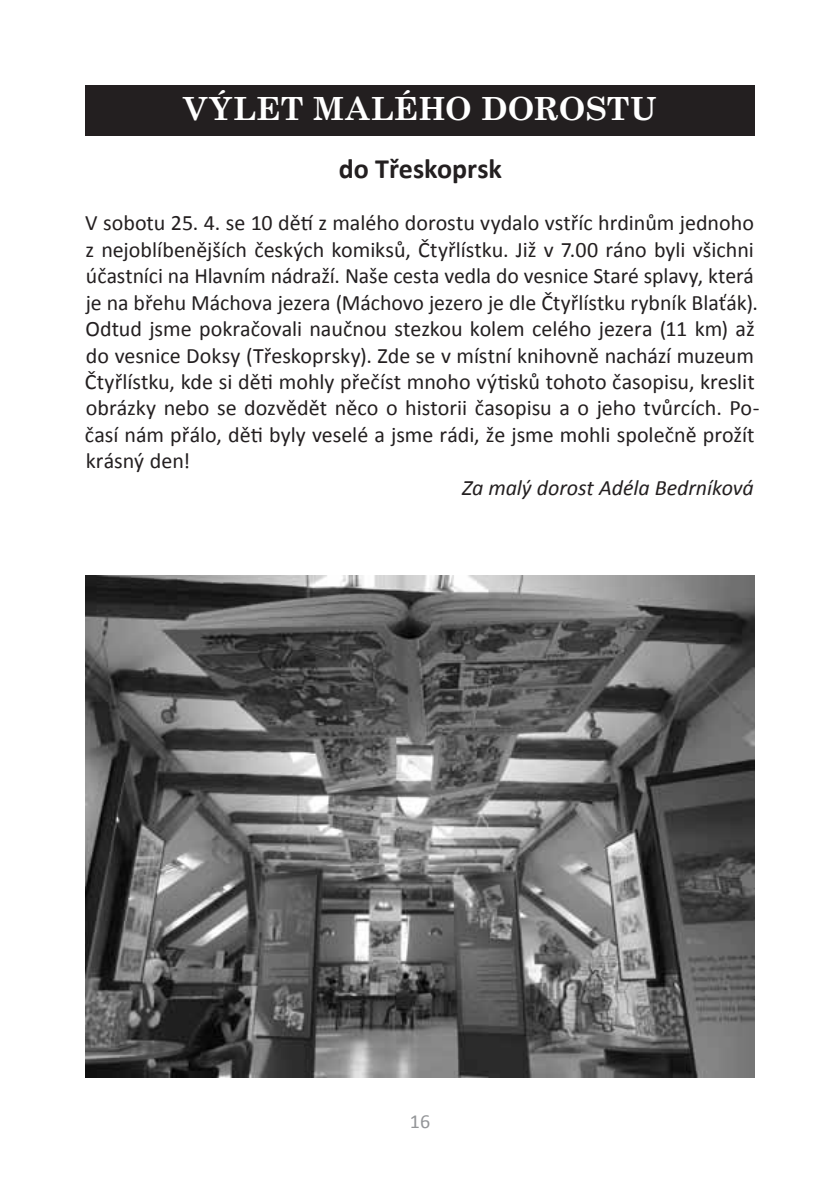
<style>
.page{position:relative;width:840px;height:1191px;background:#fff}
.page>*{position:absolute;margin:0;border:0;box-sizing:border-box;transform-origin:0 0}
.NADPIS_článku__v_čer{font:700 32px "Century Schoolbook";letter-spacing:.005em;color:#fff}
.Podnadpis_článku{font:700 28px "Calibri";color:#231f20}
.Odstavec_po_nadpisu{font:22px/26.4px "Calibri";color:#231f20}
.t1{font:italic 22px "Calibri";letter-spacing:-.005em;color:#231f20}
.t2{font:20px "Calibri";color:#939598}
</style>
<div class="page">
<div style="left:85px;top:85px;width:669px;height:51px;background:#231f20"></div>
<img style="left:85px;top:575px;width:669px;height:502px">
<p class="NADPIS_článku__v_čer" style="left:183px;top:84px;width:475px">VÝLET MALÉHO DOROSTU</p>
<p class="Podnadpis_článku" style="left:338px;top:150px;width:165px">do Třeskoprsk</p>
<p class="Odstavec_po_nadpisu" style="left:85px;top:210px;width:675px">V sobotu 25. 4. se 10 dětí z malého dorostu vydalo vstříc hrdinům jednoho z nejoblíbenějších českých komiksů, Čtyřlístku. Již v 7.00 ráno byli všichni účastníci na Hlavním nádraží. Naše cesta vedla do vesnice Staré splavy, která je na břehu Máchova jezera (Máchovo jezero je dle Čtyřlístku rybník Blaťák).<br>Odtud jsme pokračovali naučnou stezkou kolem celého jezera (11 km) až do vesnice Doksy (Třeskoprsky). Zde se v místní knihovně nachází muzeum Čtyřlístku, kde si děti mohly přečíst mnoho výtisků tohoto časopisu, kreslit obrázky nebo se dozvědět něco o historii časopisu a o jeho tvůrcích. Po&shy;časí nám přálo, děti byly veselé a jsme rádi, že jsme mohli společně prožít krásný den!</p>
<p class="t1" style="left:461px;top:472px;width:293px">Za malý dorost Adéla Bedrníková</p>
<p class="t2" style="left:409px;top:1109px;width:22px">16</p>
</div>
